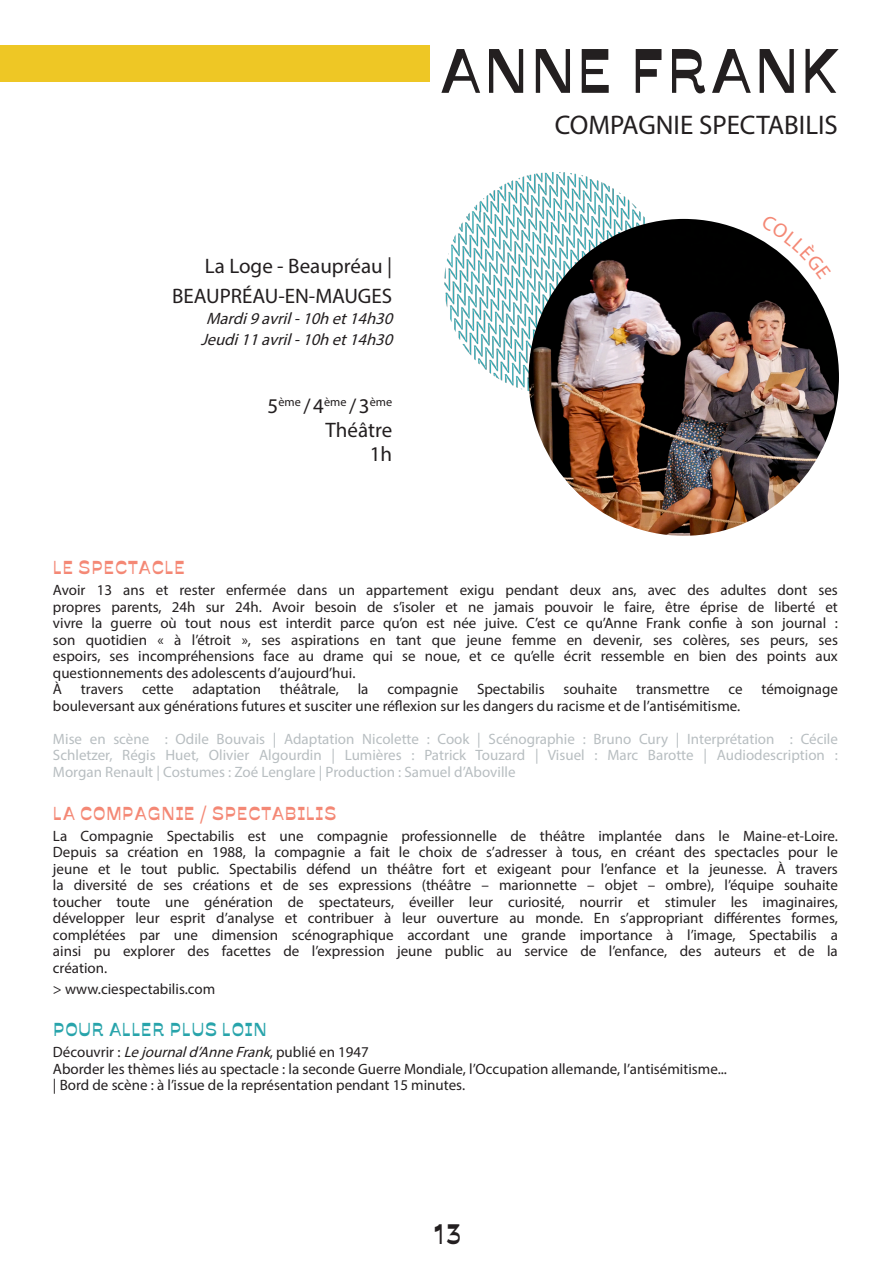
<style>
.page{position:relative;width:893px;height:1263px;background:#fff}
.page>*{position:absolute;margin:0;border:0;box-sizing:border-box;transform-origin:0 0}
.t1{font:60px "Savate";color:#231f20}
.t2{font:27px "Myriad Pro";color:#231f20}
.t3{font:27px "Savate";color:#231f20}
.t4{font:21px "Myriad Pro";color:#231f20}
.t5{font:18px "Savate";color:#f48875}
.t6{font:18px "Savate";color:#28a4ab}
.t7{font:italic 16.5px "Myriad Pro";color:#231f20}
.t8{font:15px/16.5px "Myriad Pro";color:#231f20;text-align:justify}
.t9{font:15px/16.5px "Myriad Pro";color:#b8bec1;text-align:justify}
.t10{font:12.3px "Myriad Pro";color:#231f20}
.s1{font-size:21px}
.s2{font-style:italic}
</style>
<div class="page">
<div style="left:0;top:45px;width:430px;height:37px;background:#eec725"></div>
<img style="left:444px;top:172px;width:201px;height:220px">
<img style="left:529px;top:219px;width:310px;height:317px">
<svg style="left:761px;top:219px;width:70px;height:61px"></svg>
<p class="t1" style="left:439px;top:26px;width:401px">ANNE FRANK</p>
<p class="t2" style="left:555px;top:108px;width:285px">COMPAGNIE SPECTABILIS</p>
<p class="t4" style="left:205px;top:253px;width:189px">La Loge - Beaupréau |</p>
<p class="t4" style="left:172px;top:283px;width:222px">BEAUPRÉAU-EN-MAUGES</p>
<p class="t7" style="left:206px;top:308px;width:193px">Mardi9avril-10het14h30</p>
<p class="t7" style="left:201px;top:329px;width:198px">Jeudi11avril-10het14h30</p>
<p class="t10" style="left:268px;top:395px;width:126px"><span class="s1">5</span>ème <span class="s1">/4</span>ème <span class="s1">/3</span>ème</p>
<p class="t4" style="left:326px;top:417px;width:68px">Théâtre</p>
<p class="t4" style="left:370px;top:441px;width:24px">1h</p>
<p class="t5" style="left:53px;top:554px;width:134px">LE SPECTACLE</p>
<p class="t8" style="left:53px;top:582px;width:786px">Avoir 13 ans et rester enfermée dans un appartement exigu pendant deux ans, avec des adultes dont ses propres parents, 24h sur 24h. Avoir besoin de s’isoler et ne jamais pouvoir le faire, être éprise de liberté et vivre la guerre où tout nous est interdit parce qu’on est née juive. C’est ce qu’Anne Frank confie à son journal : son quotidien « à l’étroit », ses aspirations en tant que jeune femme en devenir, ses colères, ses peurs, ses espoirs, ses incompréhensions face au drame qui se noue, et ce qu’elle écrit ressemble en bien des points aux questionnements des adolescents d’aujourd’hui.</p>
<p class="t8" style="left:53px;top:681px;width:11px">À</p>
<p class="t8" style="left:81px;top:681px;width:44px">travers</p>
<p class="t8" style="left:142px;top:681px;width:33px">cette</p>
<p class="t8" style="left:192px;top:681px;width:70px">adaptation</p>
<p class="t8" style="left:280px;top:681px;width:60px">théâtrale,</p>
<p class="t8" style="left:358px;top:681px;width:12px">la</p>
<p class="t8" style="left:387px;top:681px;width:72px">compagnie</p>
<p class="t8" style="left:477px;top:681px;width:69px">Spectabilis</p>
<p class="t8" style="left:563px;top:681px;width:55px">souhaite</p>
<p class="t8" style="left:636px;top:681px;width:75px">transmettre</p>
<p class="t8" style="left:729px;top:681px;width:16px">ce</p>
<p class="t8" style="left:761px;top:681px;width:78px">témoignage</p>
<p class="t8" style="left:53px;top:697px;width:689px">bouleversant aux générations futures et susciter une réflexion sur les dangers du racisme et de l’antisémitisme.</p>
<p class="t9" style="left:53px;top:730px;width:787px">Mise en scène : Odile Bouvais | Adaptation Nicolette : Cook | Scénographie : Bruno Cury | Interprétation : Cécile Schletzer, Régis Huet, Olivier Algourdin | Lumières : Patrick Touzard | Visuel : Marc Barotte | Audiodescription :<br>Morgan Renault | Costumes : Zoé Lenglare | Production : Samuel d’Aboville</p>
<p class="t5" style="left:53px;top:799px;width:286px">LA COMPAGNIE / SPECTABILIS</p>
<p class="t8" style="left:53px;top:827px;width:786px">La Compagnie Spectabilis est une compagnie professionnelle de théâtre implantée dans le Maine-et-Loire.<br>Depuis sa création en 1988, la compagnie a fait le choix de s’adresser à tous, en créant des spectacles pour le jeune et le tout public. Spectabilis défend un théâtre fort et exigeant pour l’enfance et la jeunesse. À travers la diversité de ses créations et de ses expressions (théâtre – marionnette – objet – ombre), l’équipe souhaite toucher toute une génération de spectateurs, éveiller leur curiosité, nourrir et stimuler les imaginaires, développer leur esprit d’analyse et contribuer à leur ouverture au monde. En s’appropriant différentes formes, complétées par une dimension scénographique accordant une grande importance à l’image, Spectabilis a ainsi pu explorer des facettes de l’expression jeune public au service de l’enfance, des auteurs et de la création.</p>
<p class="t8" style="left:53px;top:980px;width:164px">&gt; www.ciespectabilis.com</p>
<p class="t6" style="left:53px;top:1016px;width:216px">POUR ALLER PLUS LOIN</p>
<p class="t8" style="left:53px;top:1043px;width:317px">Découvrir : <span class="s2">Lejournald’AnneFrank</span>, publié en 1947</p>
<p class="t8" style="left:53px;top:1060px;width:675px">Aborder les thèmes liés au spectacle : la seconde Guerre Mondiale, l’Occupation allemande, l’antisémitisme...</p>
<p class="t8" style="left:53px;top:1076px;width:414px">| Bord de scène : à l’issue de la représentation pendant 15 minutes.</p>
<p class="t3" style="left:433px;top:1214px;width:30px">13</p>
</div>
